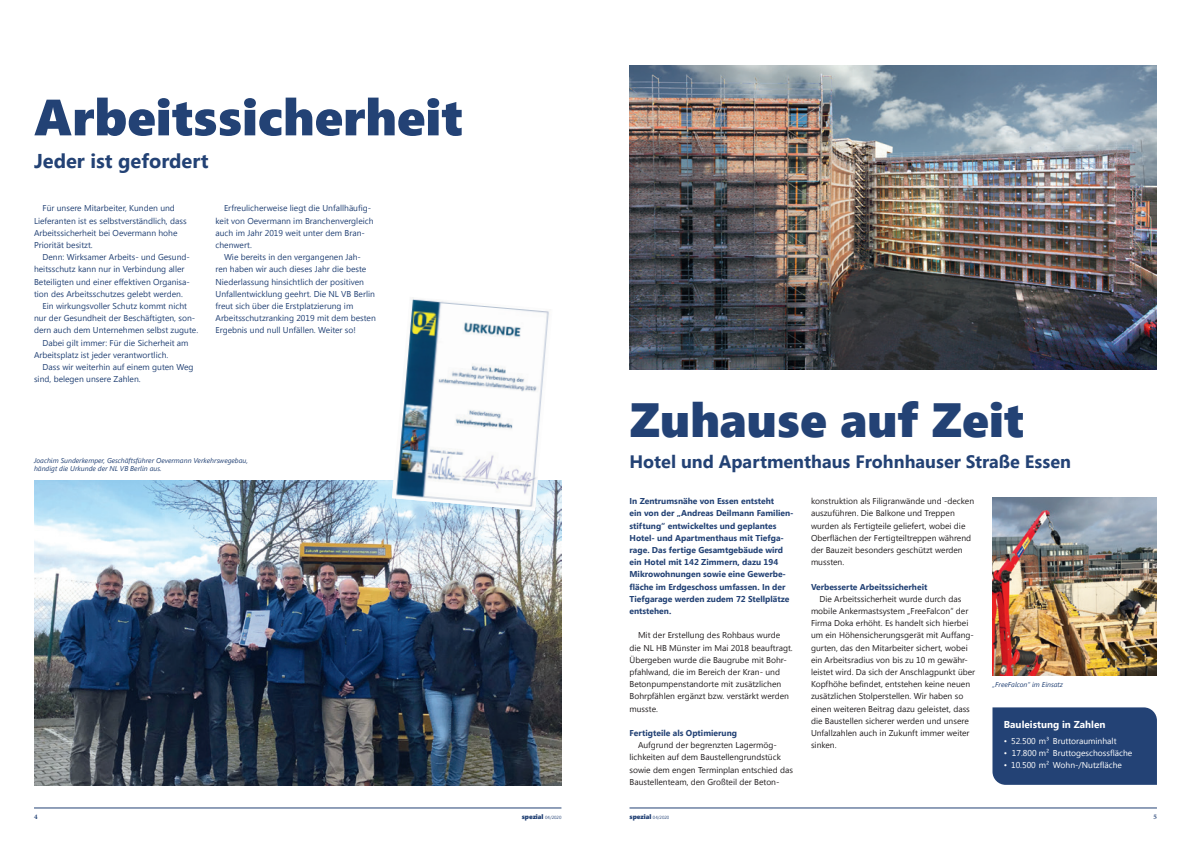
<style>
.page{position:relative;width:1191px;height:842px;background:#fff}
.page>*{position:absolute;margin:0;border:0;box-sizing:border-box;transform-origin:0 0}
.t1{font:51px "Segoe UI Black";color:#234275}
.t2{font:48px "Segoe UI Black";color:#234275}
.t3{font:700 20px "Segoe UI";color:#234275}
.t4{font:700 18px "Segoe UI";color:#234275}
.t5{font:700 10px "Segoe UI";color:#fff}
.t6{font:8.5px/12.2px "Segoe UI";color:#231f20}
.t7{font:8.5px/12.2px "Segoe UI";color:#234275}
.t8{font:700 8.5px/12.2px "Segoe UI";color:#234275}
.t9{font:8.5px "Segoe UI";color:#fff}
.t10{font:italic 7px/8.4px "Segoe UI";color:#234275}
.t11{font:700 7px "Minion Pro";color:#234275}
.t12{font:6.5px "Segoe UI Black";color:#234275}
.s1{font-family:"Segoe UI";font-size:4.5px}
</style>
<div class="page">
<hr style="left:34px;top:808px;width:527px;height:1px;background:#234275">
<hr style="left:629px;top:808px;width:528px;height:1px;background:#234275">
<div style="left:992px;top:707px;width:165px;height:78px;background:#234275"></div>
<img style="left:629px;top:65px;width:528px;height:305px">
<img style="left:992px;top:498px;width:165px;height:177px">
<img style="left:34px;top:480px;width:527px;height:305px">
<img style="left:392px;top:298px;width:160px;height:213px">
<h1 class="t1" style="left:34px;top:80px;width:430px">Arbeitssicherheit</h1>
<h3 class="t3" style="left:34px;top:147px;width:176px">Jeder ist gefordert</h3>
<p class="t7" style="left:34px;top:202px;width:154px;text-indent:8px">Für unsere Mitarbeiter, Kunden und Lieferanten ist es selbstverständlich, dass Arbeitssicherheit bei Oevermann hohe Priorität besitzt.</p>
<p class="t7" style="left:43px;top:251px;width:149px">Denn: Wirksamer Arbeits- und Gesund-</p>
<p class="t7" style="left:34px;top:263px;width:152px">heitsschutz kann nur in Verbindung aller</p>
<p class="t7" style="left:34px;top:275px;width:157px">Beteiligten und einer effektiven Organisa-</p>
<p class="t7" style="left:34px;top:287px;width:150px">tion des Arbeitsschutzes gelebt werden.</p>
<p class="t7" style="left:43px;top:299px;width:146px">Ein wirkungsvoller Schutz kommt nicht</p>
<p class="t7" style="left:34px;top:312px;width:163px">nur der Gesundheit der Beschäftigten, son-</p>
<p class="t7" style="left:34px;top:324px;width:166px">dern auch dem Unternehmen selbst zugute.</p>
<p class="t7" style="left:43px;top:336px;width:148px">Dabei gilt immer: Für die Sicherheit am</p>
<p class="t7" style="left:34px;top:348px;width:136px">Arbeitsplatz ist jeder verantwortlich.</p>
<p class="t7" style="left:43px;top:360px;width:153px">Dass wir weiterhin auf einem guten Weg</p>
<p class="t7" style="left:34px;top:373px;width:108px">sind, belegen unsere Zahlen.</p>
<p class="t7" style="left:215px;top:202px;width:160px;text-indent:8px">Erfreulicherweise liegt die Unfallhäufig&shy;keit von Oevermann im Branchenvergleich auch im Jahr 2019 weit unter dem Bran&shy;chenwert.</p>
<p class="t7" style="left:215px;top:251px;width:162px;text-indent:8px">Wie bereits in den vergangenen Jah-<br>ren haben wir auch dieses Jahr die beste Niederlassung hinsichtlich der positiven Unfallentwicklung geehrt. Die NL VB Berlin freut sich über die Erstplatzierung im Arbeitsschutzranking 2019 mit dem besten Ergebnis und null Unfällen. Weiter so!</p>
<p class="t10" style="left:34px;top:456px;width:215px">Joachim Sunderkemper, Geschäftsführer Oevermann Verkehrswegebau, händigt die Urkunde der NL VB Berlin aus.</p>
<h2 class="t2" style="left:629px;top:385px;width:396px">Zuhause auf Zeit</h2>
<h3 class="t4" style="left:629px;top:448px;width:443px">Hotel und Apartmenthaus Frohnhauser Straße Essen</h3>
<p class="t8" style="left:629px;top:495px;width:166px">In Zentrumsnähe von Essen entsteht<br>ein von der „Andreas Deilmann Familien&shy;stiftung“ entwickeltes und geplantes Hotel- und Apartmenthaus mit Tiefga&shy;rage. Das fertige Gesamtgebäude wird ein Hotel mit 142 Zimmern, dazu 194<br>Mikrowohnungen sowie eine Gewerbe&shy;fläche im Erdgeschoss umfassen. In der Tiefgarage werden zudem 72 Stellplätze entstehen.</p>
<p class="t6" style="left:629px;top:629px;width:165px;text-indent:8px">Mit der Erstellung des Rohbaus wurde die NL HB Münster im Mai 2018 beauftragt.<br>Übergeben wurde die Baugrube mit Bohr&shy;pfahlwand, die im Bereich der Kran- und Betonpumpenstandorte mit zusätzlichen Bohrpfählen ergänzt bzw. verstärkt werden musste.</p>
<p class="t8" style="left:629px;top:726px;width:109px">Fertigteile als Optimierung</p>
<p class="t6" style="left:629px;top:739px;width:165px;text-indent:8px">Aufgrund der begrenzten Lagermög&shy;lichkeiten auf dem Baustellengrundstück sowie dem engen Terminplan entschied das Baustellenteam, den Großteil der Beton-</p>
<p class="t6" style="left:811px;top:495px;width:165px">konstruktion als Filigranwände und -decken auszuführen. Die Balkone und Treppen wurden als Fertigteile geliefert, wobei die Oberflächen der Fertigteiltreppen während der Bauzeit besonders geschützt werden mussten.</p>
<p class="t8" style="left:811px;top:580px;width:118px">Verbesserte Arbeitssicherheit</p>
<p class="t6" style="left:811px;top:592px;width:166px;text-indent:8px">Die Arbeitssicherheit wurde durch das mobile Ankermastsystem „FreeFalcon“ der Firma Doka erhöht. Es handelt sich hierbei um ein Höhensicherungsgerät mit Auffang&shy;gurten, das den Mitarbeiter sichert, wobei ein Arbeitsradius von bis zu 10 m gewähr&shy;leistet wird. Da sich der Anschlagpunkt über Kopfhöhe befindet, entstehen keine neuen zusätzlichen Stolperstellen. Wir haben so einen weiteren Beitrag dazu geleistet, dass die Baustellen sicherer werden und unsere Unfallzahlen auch in Zukunft immer weiter sinken.</p>
<p class="t10" style="left:992px;top:680px;width:72px">„FreeFalcon“ im Einsatz</p>
<p class="t5" style="left:1003px;top:717px;width:103px">Bauleistung in Zahlen</p>
<p class="t9" style="left:1003px;top:735px;width:114px">• 52.500 m³ Bruttorauminhalt</p>
<p class="t9" style="left:1003px;top:747px;width:130px">• 17.800 m² Bruttogeschossfläche</p>
<p class="t9" style="left:1003px;top:759px;width:120px">• 10.500 m² Wohn-/Nutzfläche</p>
<p class="t11" style="left:34px;top:812px;width:5px">4</p>
<p class="t12" style="left:522px;top:812px;width:41px">spezial <span class="s1">04/2020</span></p>
<p class="t12" style="left:629px;top:812px;width:41px">spezial <span class="s1">04/2020</span></p>
<p class="t11" style="left:1153px;top:812px;width:5px">5</p>
</div>
